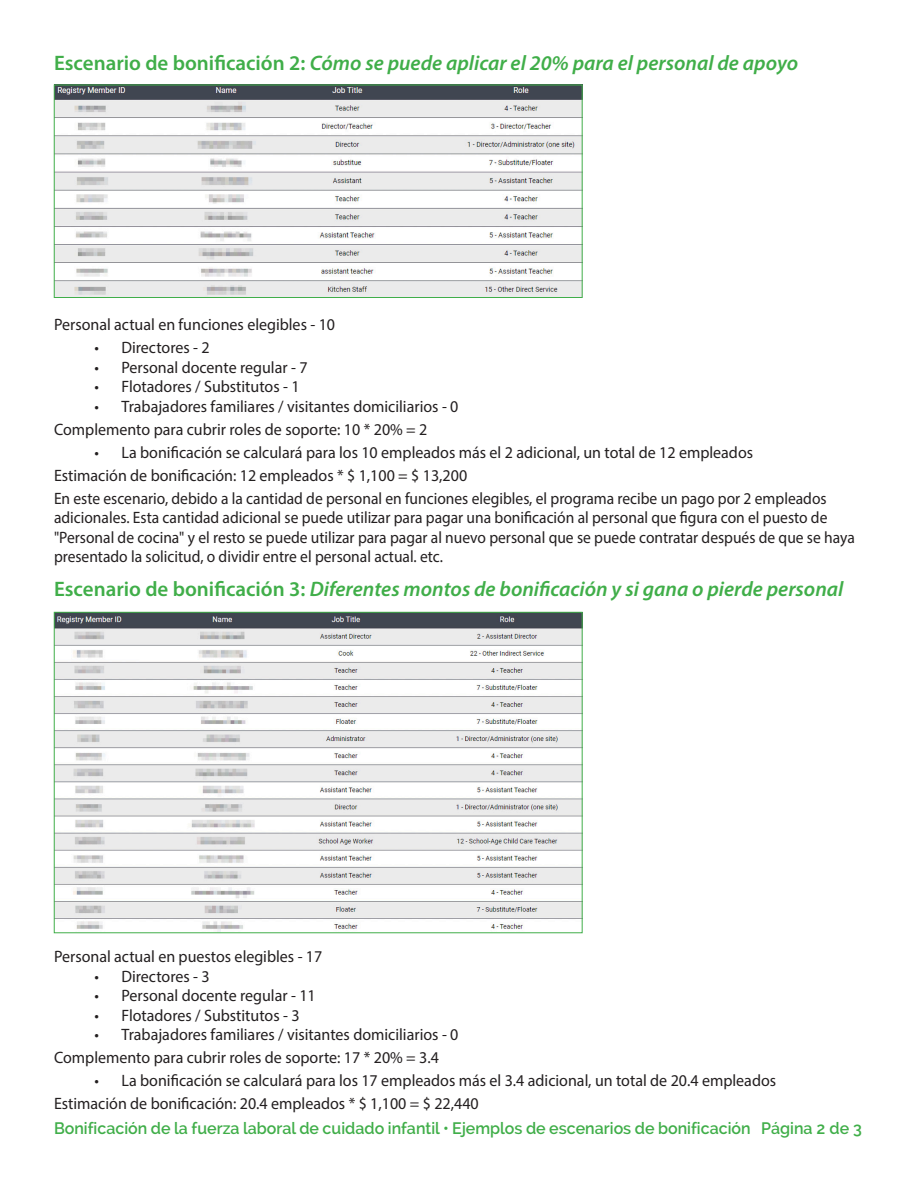
<style>
.page{position:relative;width:918px;height:1188px;background:#fff}
.page>*{position:absolute;margin:0;border:0;box-sizing:border-box;transform-origin:0 0}
.t1{font:italic 600 21px "Myriad Pro";color:#40ae49}
.t2{font:16.5px "Myriad Pro";color:#231f20}
.t3{font:16.5px/19.5px "Myriad Pro";color:#231f20;scale:.94 1}
.t4{font:600 16.5px "Raleway";color:#40ae49}
.s1{font-style:normal}
</style>
<div class="page">
<img style="left:56px;top:87px;width:524px;height:209px">
<div style="left:54px;top:85px;width:528px;height:213px;border:1px solid #40ae49"></div>
<img style="left:56px;top:614px;width:524px;height:317px">
<p class="t1" style="left:54px;top:49px;width:746px"><span class="s1">Escenario de bonificación 2:</span> Cómo se puede aplicar el 20% para el personal de apoyo</p>
<p class="t2" style="left:54px;top:314px;width:283px">Personal actual en funciones elegibles - 10</p>
<p class="t2" style="left:94px;top:337px;width:117px">• Directores - 2</p>
<p class="t2" style="left:94px;top:357px;width:215px">• Personal docente regular - 7</p>
<p class="t2" style="left:94px;top:376px;width:207px">• Flotadores / Substitutos - 1</p>
<p class="t2" style="left:94px;top:396px;width:366px">• Trabajadores familiares / visitantes domiciliarios - 0</p>
<p class="t2" style="left:54px;top:419px;width:375px">Complemento para cubrir roles de soporte: 10 * 20% = 2</p>
<p class="t2" style="left:94px;top:442px;width:660px">• La bonificación se calculará para los 10 empleados más el 2 adicional, un total de 12 empleados</p>
<p class="t2" style="left:54px;top:465px;width:415px">Estimación de bonificación: 12 empleados * $ 1,100 = $ 13,200</p>
<p class="t3" style="left:54px;top:488px;width:853px">En este escenario, debido a la cantidad de personal en funciones elegibles, el programa recibe un pago por 2 empleados adicionales. Esta cantidad adicional se puede utilizar para pagar una bonificación al personal que figura con el puesto de "Personal de cocina" y el resto se puede utilizar para pagar al nuevo personal que se puede contratar después de que se haya presentado la solicitud, o dividir entre el personal actual. etc.</p>
<p class="t1" style="left:54px;top:576px;width:791px"><span class="s1">Escenario de bonificación 3:</span> Diferentes montos de bonificación y si gana o pierde personal</p>
<p class="t2" style="left:54px;top:946px;width:270px">Personal actual en puestos elegibles - 17</p>
<p class="t2" style="left:94px;top:966px;width:117px">• Directores - 3</p>
<p class="t2" style="left:94px;top:985px;width:223px">• Personal docente regular - 11</p>
<p class="t2" style="left:94px;top:1005px;width:207px">• Flotadores / Substitutos - 3</p>
<p class="t2" style="left:94px;top:1024px;width:366px">• Trabajadores familiares / visitantes domiciliarios - 0</p>
<p class="t2" style="left:54px;top:1047px;width:386px">Complemento para cubrir roles de soporte: 17 * 20% = 3.4</p>
<p class="t2" style="left:94px;top:1070px;width:683px">• La bonificación se calculará para los 17 empleados más el 3.4 adicional, un total de 20.4 empleados</p>
<p class="t2" style="left:54px;top:1093px;width:426px">Estimación de bonificación: 20.4 empleados * $ 1,100 = $ 22,440</p>
<p class="t4" style="left:54px;top:1118px;width:698px">Bonificación de la fuerza laboral de cuidado infantil • Ejemplos de escenarios de bonificación</p>
<p class="t4" style="left:761px;top:1118px;width:102px">Página 2 de 3</p>
</div>
